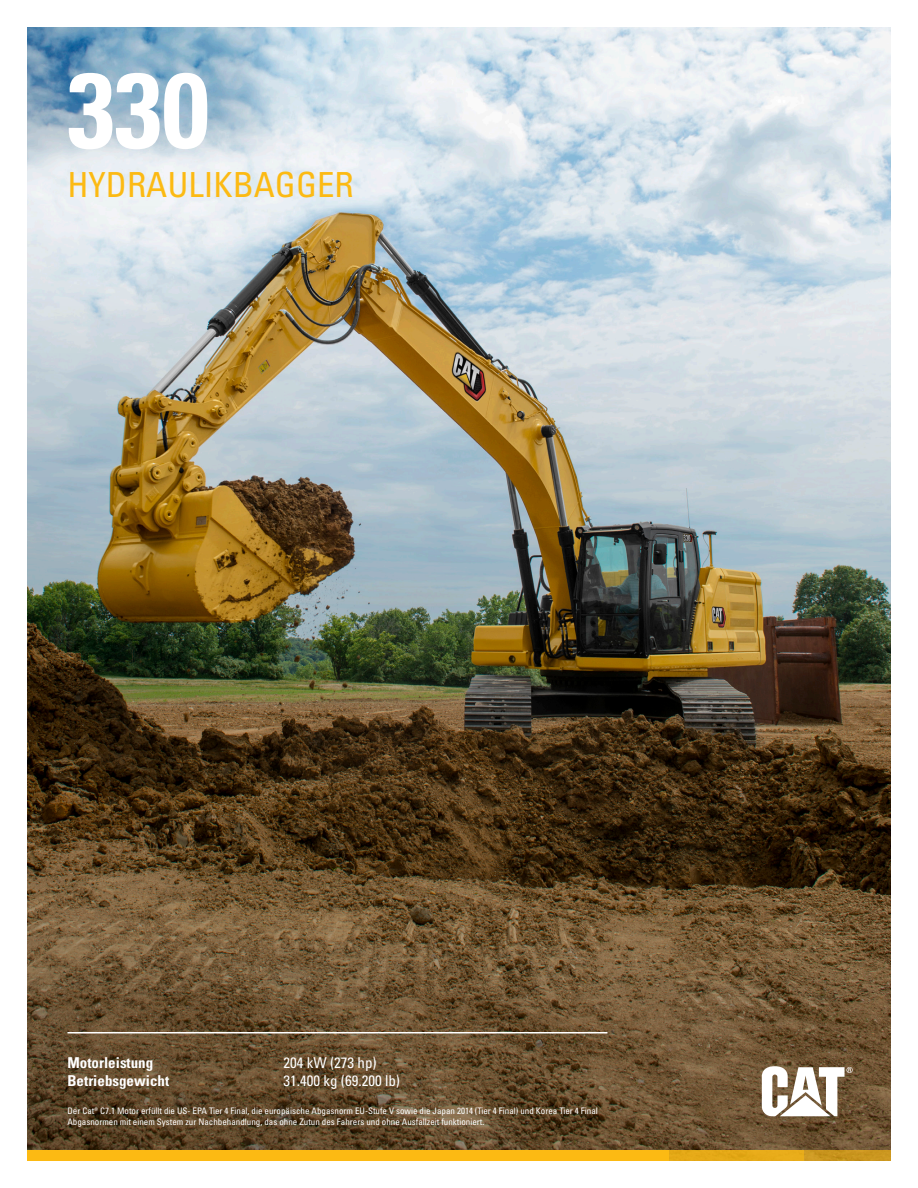
<style>
.page{position:relative;width:918px;height:1188px;background:#fff}
.page>*{position:absolute;margin:0;border:0;box-sizing:border-box;transform-origin:0 0}
.Model{font:106.2px "Univers LTCYR 67 Bold Cond";color:#fff}
.Machine_Family{font:condensed 34.5px "Univers LTCYR 57";color:#fcba13}
.Front_Cover_-_Table{font:condensed 15px "Univers LTCYR 57";color:#fff}
.Front_Cover_-_Table-2{font:15px "Univers LTCYR 67 Bold Cond";color:#fff}
.Front_Cover_-_footno{font:condensed 9px/10.8px "Univers LTCYR 57";color:#fff}
</style>
<div class="page">
<img style="left:27px;top:27px;width:864px;height:1124px">
<div style="left:27px;top:1151px;width:641px;height:10px;background:#fcba13"></div>
<div style="left:667px;top:1151px;width:137px;height:10px;background:#e6aa18"></div>
<div style="left:804px;top:1151px;width:87px;height:10px;background:#ca961f"></div>
<svg style="left:762px;top:1066px;width:91px;height:50px"></svg>
<hr style="left:68px;top:1032px;width:540px;height:2px;background:#fff">
<p class="Model" style="left:68px;top:45px;width:143px">330</p>
<p class="Machine_Family" style="left:68px;top:163px;width:288px">HYDRAULIKBAGGER</p>
<p class="Front_Cover_-_Table-2" style="left:68px;top:1053px;width:87px">Motorleistung</p>
<p class="Front_Cover_-_Table" style="left:283px;top:1053px;width:95px">204 kW (273 hp)</p>
<p class="Front_Cover_-_Table-2" style="left:68px;top:1071px;width:103px">Betriebsgewicht</p>
<p class="Front_Cover_-_Table" style="left:283px;top:1071px;width:118px">31.400 kg (69.200 lb)</p>
<p class="Front_Cover_-_footno" style="left:68px;top:1105px;width:532px">Der Cat® C7.1 Motor erfüllt die US- EPA Tier 4 Final, die europäische Abgasnorm EU-Stufe V sowie die Japan 2014 (Tier 4 Final) und Korea Tier 4 Final<br>Abgasnormen mit einem System zur Nachbehandlung, das ohne Zutun des Fahrers und ohne Ausfallzeit funktioniert.</p>
</div>
